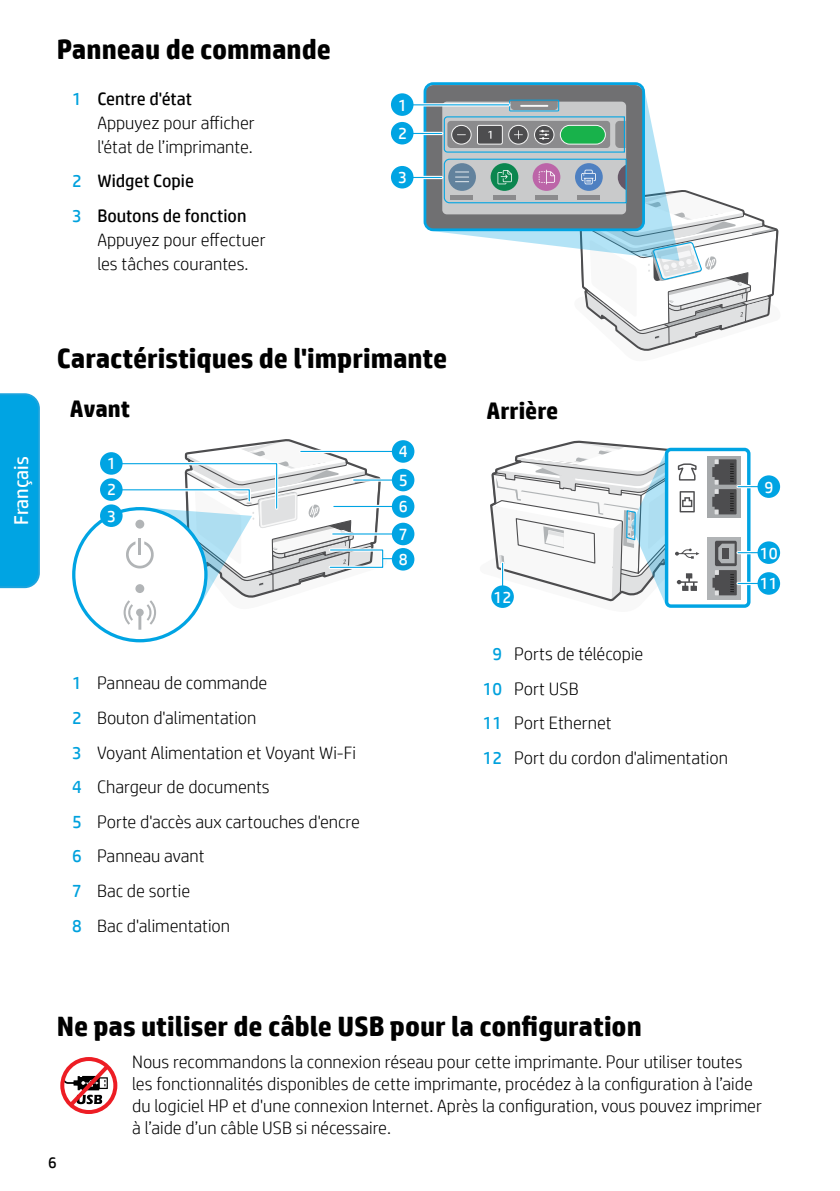
<style>
.page{position:relative;width:840px;height:1191px;background:#fff}
.page>*{position:absolute;margin:0;border:0;box-sizing:border-box;transform-origin:0 0}
.t1{font:700 28px "HP Simplified";color:#000}
.t2{font:700 24px "HP Simplified";color:#000}
.t3{font:20px "HP Simplified";color:#fff}
.t4{font:300 18px/34.6px "HP Simplified";color:#000}
.t5{font:18px/34.6px "HP Simplified";color:#000}
.t6{font:16.8px/28.6px "HP Simplified";color:#fff}
.t7{font:16px "HP Simplified";color:#000}
.s1{font-weight:400;color:#00a1dd}
.s2{font-weight:400}
.s3{color:#00a1dd}
</style>
<div class="page">
<svg style="left:0;top:393px;width:40px;height:195px;background:#06a5e3"></svg>
<div style="left:425px;top:85px;width:218px;height:146px;background:#707072;border-radius:8px"></div>
<svg style="left:442px;top:102px;width:183px;height:112px;background:#c6c9cb"></svg>
<svg style="left:511px;top:102px;width:46px;height:7px"></svg>
<hr style="left:520px;top:105px;width:28px;height:2px;background:#f8f8f8">
<div style="left:509px;top:100px;width:50px;height:11px;border:1px solid #00a4e3"></div>
<svg style="left:443px;top:116px;width:336px;height:235px"></svg>
<div style="left:423px;top:82px;width:221px;height:149px;border:3px solid #00a4e3;border-radius:8px"></div>
<hr style="left:405px;top:103px;width:103px;height:3px;background:#fff">
<hr style="left:405px;top:104px;width:103px;height:1px;background:#00a4e3">
<div style="left:391px;top:93px;width:22px;height:23px;background:#00a4e3;border-radius:50%"></div>
<hr style="left:405px;top:132px;width:36px;height:3px;background:#fff">
<hr style="left:405px;top:133px;width:36px;height:1px;background:#00a4e3">
<div style="left:391px;top:122px;width:22px;height:22px;background:#00a4e3;border-radius:50%"></div>
<hr style="left:405px;top:176px;width:36px;height:3px;background:#fff">
<hr style="left:405px;top:177px;width:36px;height:1px;background:#00a4e3">
<div style="left:391px;top:166px;width:22px;height:22px;background:#00a4e3;border-radius:50%"></div>
<div style="left:100px;top:452px;width:22px;height:23px;background:#00a4e3;border-radius:50%"></div>
<div style="left:100px;top:478px;width:22px;height:23px;background:#00a4e3;border-radius:50%"></div>
<div style="left:100px;top:504px;width:22px;height:23px;background:#00a4e3;border-radius:50%"></div>
<div style="left:391px;top:440px;width:23px;height:23px;background:#00a4e3;border-radius:50%"></div>
<div style="left:391px;top:469px;width:23px;height:22px;background:#00a4e3;border-radius:50%"></div>
<div style="left:391px;top:495px;width:23px;height:23px;background:#00a4e3;border-radius:50%"></div>
<div style="left:391px;top:523px;width:23px;height:22px;background:#00a4e3;border-radius:50%"></div>
<svg style="left:111px;top:439px;width:292px;height:190px"></svg>
<div style="left:391px;top:548px;width:23px;height:22px;background:#00a4e3;border-radius:50%"></div>
<div style="left:664px;top:448px;width:86px;height:160px;border:3px solid #00a4e3;border-radius:4px"></div>
<svg style="left:707px;top:456px;width:33px;height:61px"></svg>
<svg style="left:707px;top:457px;width:29px;height:59px;background:#707173"></svg>
<div style="left:706px;top:537px;width:34px;height:62px;background:#b1b4b6"></div>
<svg style="left:712px;top:570px;width:24px;height:25px"></svg>
<svg style="left:714px;top:541px;width:22px;height:25px"></svg>
<svg style="left:717px;top:543px;width:17px;height:20px"></svg>
<div style="left:722px;top:548px;width:6px;height:10px;background:#4d4d4f"></div>
<svg style="left:490px;top:440px;width:209px;height:168px"></svg>
<hr style="left:737px;top:485px;width:32px;height:3px;background:#fff">
<hr style="left:737px;top:486px;width:32px;height:1px;background:#00a4e3">
<div style="left:757px;top:475px;width:22px;height:23px;background:#00a4e3;border-radius:50%"></div>
<hr style="left:737px;top:551px;width:32px;height:3px;background:#fff">
<hr style="left:737px;top:552px;width:32px;height:1px;background:#00a4e3">
<div style="left:757px;top:541px;width:22px;height:23px;background:#00a4e3;border-radius:50%"></div>
<hr style="left:737px;top:582px;width:32px;height:3px;background:#fff">
<hr style="left:737px;top:583px;width:32px;height:1px;background:#00a4e3">
<div style="left:757px;top:572px;width:22px;height:23px;background:#00a4e3;border-radius:50%"></div>
<svg style="left:500px;top:563px;width:4px;height:22px"></svg>
<hr style="left:501px;top:563px;width:2px;height:32px;background:#00a4e3">
<div style="left:491px;top:585px;width:22px;height:23px;background:#00a4e3;border-radius:50%"></div>
<svg style="left:60px;top:1057px;width:57px;height:57px"></svg>
<h1 class="t1" style="left:57px;top:31px;width:275px">Panneau de commande</h1>
<p class="t4" style="left:97px;top:86px;width:159px;line-height:24px;text-indent:-25px"><span class="s1">1</span> <span class="s2">Centre d'état<br></span>Appuyez pour afficher l'état de l’imprimante.</p>
<p class="t5" style="left:72px;top:163px;width:176px"><span class="s3">2</span> Widget Copie<br><span class="s3">3</span> Boutons de fonction</p>
<p class="t4" style="left:97px;top:227px;width:170px;line-height:24px">Appuyez pour effectuer les tâches courantes.</p>
<p class="t6" style="left:398px;top:90px;width:10px">1<br>2</p>
<p class="t6" style="left:398px;top:163px;width:10px">3</p>
<p class="t3" style="left:8px;top:525px;width:70px;rotate:-90deg">Français</p>
<h1 class="t1" style="left:57px;top:340px;width:392px">Caractéristiques de l'imprimante</h1>
<h2 class="t2" style="left:70px;top:393px;width:62px">Avant</h2>
<p class="t6" style="left:107px;top:450px;width:10px;line-height:26.2px;text-align:justify">1<br>2<br>3</p>
<p class="t6" style="left:398px;top:437px;width:10px">4<br>5</p>
<p class="t6" style="left:398px;top:492px;width:10px;line-height:27.6px">6<br>7</p>
<p class="t6" style="left:398px;top:545px;width:10px">8</p>
<p class="t4" style="left:72px;top:665px;width:289px"><span class="s1">1</span> Panneau de commande<br><span class="s1">2</span> Bouton d'alimentation<br><span class="s1">3</span> Voyant Alimentation et Voyant Wi-Fi<br><span class="s1">4</span> Chargeur de documents<br><span class="s1">5</span> Porte d'accès aux cartouches d'encre<br><span class="s1">6</span> Panneau avant<br><span class="s1">7</span> Bac de sortie<br><span class="s1">8</span> Bac d'alimentation</p>
<h2 class="t2" style="left:486px;top:395px;width:73px">Arrière</h2>
<p class="t6" style="left:493px;top:582px;width:19px">12</p>
<p class="t4" style="left:482px;top:636px;width:246px;text-indent:10px"><span class="s1">9</span> Ports de télécopie<br><span class="s1">10</span> Port USB<br><span class="s1">11</span> Port Ethernet<br><span class="s1">12</span> Port du cordon d'alimentation</p>
<p class="t6" style="left:763px;top:472px;width:10px">9</p>
<p class="t6" style="left:759px;top:537px;width:19px;line-height:30.8px">10<br>11</p>
<h1 class="t1" style="left:57px;top:1007px;width:586px">Ne pas utiliser de câble USB pour la configuration</h1>
<p class="t4" style="left:132px;top:1050px;width:631px;line-height:22px">Nous recommandons la connexion réseau pour cette imprimante. Pour utiliser toutes les fonctionnalités disponibles de cette imprimante, procédez à la configuration à l’aide du logiciel HP et d'une connexion Internet. Après la configuration, vous pouvez imprimer à l’aide d’un câble USB si nécessaire.</p>
<p class="t7" style="left:48px;top:1152px;width:10px">6</p>
</div>
